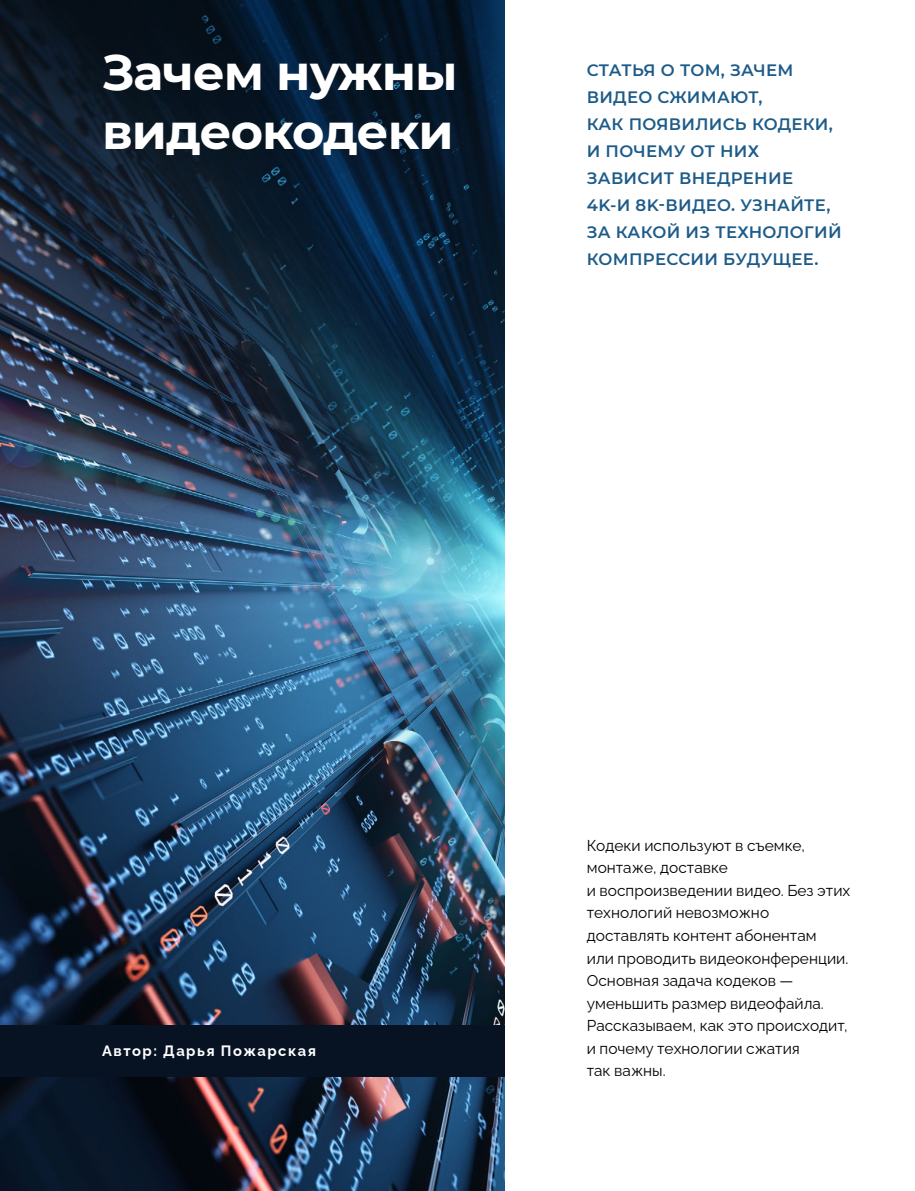
<style>
.page{position:relative;width:915px;height:1191px;background:#fff}
.page>*{position:absolute;margin:0;border:0;box-sizing:border-box;transform-origin:0 0}
.t1{font:700 49.5px/58.5px "Montserrat";letter-spacing:-.02em;color:#fff}
.t2{font:600 16.5px/27px "Montserrat";letter-spacing:.02em;color:#1d5b89}
.t3{font:15.75px/22.5px "Raleway";letter-spacing:.005em;color:#000}
.t4{font:700 15px "Raleway";letter-spacing:.1em;color:#fff}
</style>
<div class="page">
<img style="left:0;top:0;width:504px;height:1191px">
<div style="left:0;top:1025px;width:504px;height:51px;background:#071323"></div>
<h1 class="t1" style="left:102px;top:41px;width:357px">Зачем нужны видеокодеки</h1>
<p class="t2" style="left:586px;top:55px;width:256px">СТАТЬЯ О ТОМ, ЗАЧЕМ<br>ВИДЕО СЖИМАЮТ,<br>КАК ПОЯВИЛИСЬ КОДЕКИ,<br>И ПОЧЕМУ ОТ НИХ<br>ЗАВИСИТ ВНЕДРЕНИЕ<br>4K‑И 8K‑ВИДЕО. УЗНАЙТЕ,<br>ЗА КАКОЙ ИЗ ТЕХНОЛОГИЙ<br>КОМПРЕССИИ БУДУЩЕЕ.</p>
<p class="t4" style="left:102px;top:1038px;width:215px">Автор: Дарья Пожарская</p>
<p class="t3" style="left:586px;top:832px;width:265px">Кодеки используют в съемке, монтаже, доставке<br>и воспроизведении видео. Без этих технологий невозможно доставлять контент абонентам<br>или проводить видеоконференции.<br>Основная задача кодеков — уменьшить размер видеофайла.<br>Рассказываем, как это происходит, и почему технологии сжатия<br>так важны.</p>
</div>
